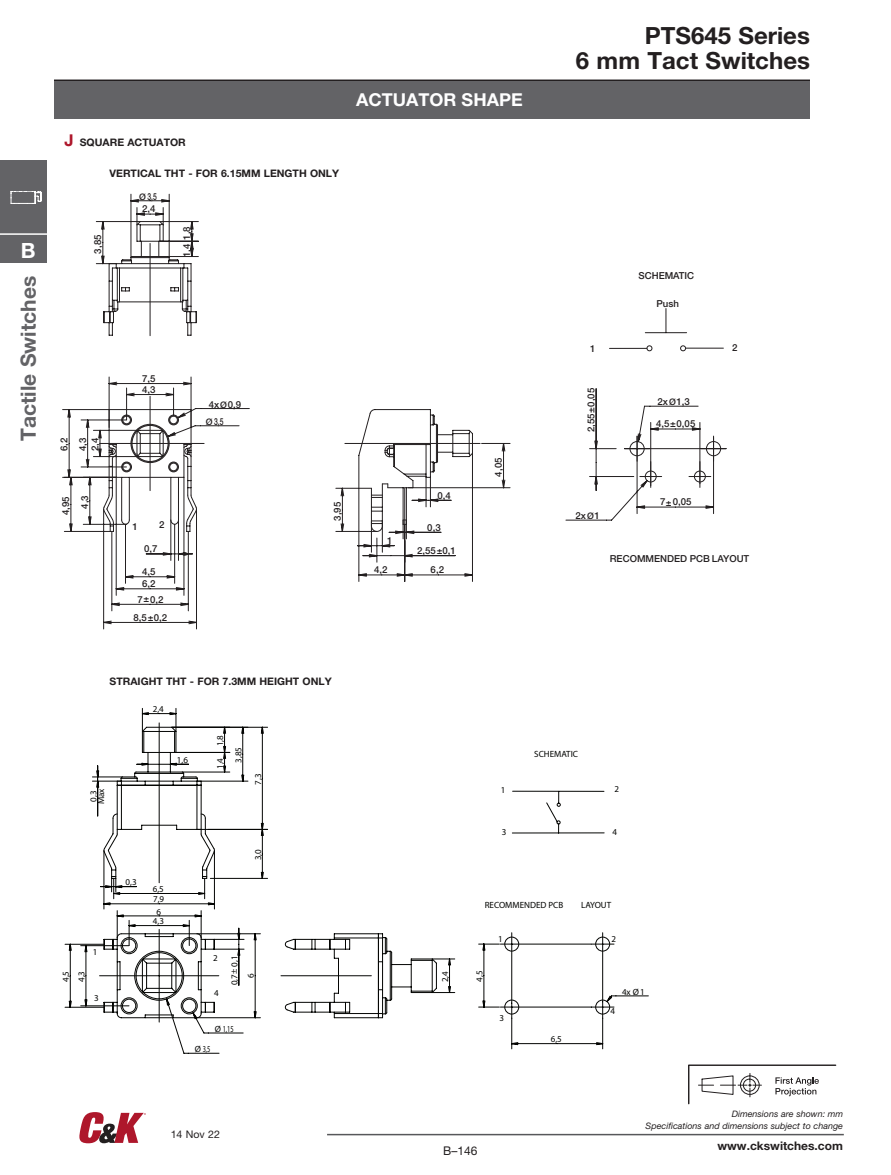
<style>
.page{position:relative;width:891px;height:1175px;background:#fff}
.page>*{position:absolute;margin:0;border:0;box-sizing:border-box;transform-origin:0 0}
.Page_head_left{font:700 23.7px "Helvetica Neue LT Std";color:#231f20}
.t1{font:700 21px "Helvetica Neue LT Std";color:#636366}
.t2{font:700 21px "Helvetica Neue LT Std";color:#fff}
.Category_head_-_wht{font:700 17.85px "Helvetica Neue LT Std";color:#fff}
.t3{font:12px "Helvetica Neue LT Std";color:#231f20}
.t4{font:700 11.85px "Helvetica Neue LT Std";color:#231f20}
.footer-url{font:10.5px "Helvetica Neue LT Std";color:#231f20}
.t5{font:700 10.35px "Helvetica Neue LT Std";color:#231f20}
.t6{font:500 9.6px/19px "Helvetica Neue";color:#231f20;text-align:center}
.t7{font:500 9.6px/12.8px "Helvetica Neue";color:#231f20;text-align:center;scale:.7 1}
.t8{font:9px/7.8px "Myriad Pro";color:#040503}
.t9{font:italic 8.85px/11.9px "Helvetica Neue LT Std";color:#231f20;text-align:right}
.s1{font-size:16.35px;color:#ae172b}
.s2{font-size:9px}
</style>
<div class="page">
<div style="left:0;top:160px;width:47px;height:102px;background:#636366"></div>
<svg style="left:10px;top:191px;width:32px;height:13px"></svg>
<hr style="left:0;top:233px;width:47px;height:2px;background:#fff">
<hr style="left:327px;top:1133px;width:517px;height:2px;background:#57585a">
<svg style="left:79px;top:1112px;width:67px;height:31px"></svg>
<hr style="left:54px;top:80px;width:756px;height:1px;background:#231f20">
<svg style="left:280px;top:790px;width:325px;height:228px"></svg>
<svg style="left:478px;top:932px;width:171px;height:117px"></svg>
<svg style="left:64px;top:708px;width:204px;height:346px"></svg>
<svg style="left:281px;top:975px;width:90px;height:1px"></svg>
<div style="left:54px;top:81px;width:756px;height:38px;background:#636366"></div>
<svg style="left:688px;top:1064px;width:148px;height:40px"></svg>
<svg style="left:62px;top:409px;width:411px;height:220px"></svg>
<svg style="left:93px;top:193px;width:631px;height:339px"></svg>
<svg style="left:103px;top:220px;width:618px;height:312px"></svg>
<svg style="left:110px;top:223px;width:361px;height:234px"></svg>
<svg style="left:100px;top:396px;width:104px;height:94px"></svg>
<svg style="left:345px;top:443px;width:135px;height:1px"></svg>
<svg style="left:150px;top:243px;width:1px;height:93px"></svg>
<svg style="left:625px;top:436px;width:101px;height:51px"></svg>
<h2 class="t2" style="left:21px;top:237px;width:16px">B</h2>
<h2 class="t1" style="left:15px;top:441px;width:167px;rotate:-90deg">Tactile Switches</h2>
<p class="t5" style="left:65px;top:136px;width:123px"><span class="s1">J</span> SQUARE ACTUATOR</p>
<p class="t5" style="left:110px;top:166px;width:231px">VERTICAL THT - FOR 6.15MM LENGTH ONLY</p>
<p class="t6" style="left:88px;top:253px;width:20px;rotate:-90deg">3,85</p>
<p class="t7" style="left:139px;top:190px;width:27px"><span class="s2">Ø</span> 3,5<br>2,4</p>
<p class="t6" style="left:177px;top:257px;width:33px;rotate:-90deg">1,4 1,8</p>
<p class="Category_head_-_wht" style="left:356px;top:89px;width:168px">ACTUATOR SHAPE</p>
<p class="t6" style="left:142px;top:369px;width:15px">7,5</p>
<p class="t6" style="left:54px;top:451px;width:15px;rotate:-90deg">6,2</p>
<p class="t6" style="left:73px;top:451px;width:15px;rotate:-90deg">4,3</p>
<p class="t6" style="left:85px;top:451px;width:15px;rotate:-90deg">2,4</p>
<p class="t6" style="left:142px;top:380px;width:15px">4,3</p>
<p class="t6" style="left:209px;top:394px;width:34px">4x<span class="s2">Ø</span>0,9</p>
<p class="t7" style="left:206px;top:415px;width:27px"><span class="s2">Ø</span> 3,5</p>
<p class="t6" style="left:75px;top:508px;width:15px;rotate:-90deg">4,3</p>
<p class="t6" style="left:56px;top:515px;width:20px;rotate:-90deg">4,95</p>
<p class="t6" style="left:328px;top:521px;width:20px;rotate:-90deg">3,95</p>
<p class="t6" style="left:133px;top:516px;width:7px">1</p>
<p class="t6" style="left:159px;top:515px;width:7px">2</p>
<p class="t6" style="left:144px;top:539px;width:15px">0,7</p>
<p class="t6" style="left:142px;top:562px;width:15px">4,5</p>
<p class="t6" style="left:142px;top:574px;width:15px">6,2</p>
<p class="t6" style="left:137px;top:589px;width:28px">7 0,2</p>
<p class="t6" style="left:143px;top:588px;width:12px">± ±</p>
<p class="t6" style="left:134px;top:608px;width:35px">8,5 0,2</p>
<p class="t6" style="left:387px;top:531px;width:7px">1</p>
<p class="t6" style="left:374px;top:560px;width:15px">4,2</p>
<p class="t6" style="left:437px;top:485px;width:15px">0,4</p>
<p class="t6" style="left:427px;top:517px;width:15px">0,3</p>
<p class="t6" style="left:417px;top:541px;width:40px">2,55 0,1</p>
<p class="t6" style="left:437px;top:541px;width:7px">±</p>
<p class="t6" style="left:431px;top:560px;width:15px">6,2</p>
<p class="t6" style="left:489px;top:476px;width:20px;rotate:-90deg">4,05</p>
<p class="Page_head_left" style="left:645px;top:21px;width:167px">PTS645 Series</p>
<p class="Page_head_left" style="left:576px;top:46px;width:236px">6 mm Tact Switches</p>
<p class="t6" style="left:639px;top:266px;width:57px">SCHEMATIC</p>
<p class="t6" style="left:657px;top:294px;width:24px">Push</p>
<p class="t6" style="left:590px;top:338px;width:7px">1</p>
<p class="t6" style="left:732px;top:338px;width:7px">2</p>
<p class="t6" style="left:581px;top:432px;width:46px;rotate:-90deg">2,55 0,05</p>
<p class="t6" style="left:581px;top:412px;width:7px;rotate:-90deg">±</p>
<p class="t6" style="left:658px;top:392px;width:34px">2x<span class="s2">Ø</span>1,3</p>
<p class="t6" style="left:656px;top:414px;width:41px">4,5±0,05</p>
<p class="t6" style="left:575px;top:506px;width:26px">2x<span class="s2">Ø</span>1</p>
<p class="t6" style="left:660px;top:492px;width:33px">7 0,05</p>
<p class="t6" style="left:666px;top:492px;width:7px">±</p>
<p class="t6" style="left:610px;top:549px;width:141px">RECOMMENDED PCB LAYOUT</p>
<p class="t5" style="left:110px;top:675px;width:224px">STRAIGHT THT - FOR 7.3MM HEIGHT ONLY</p>
<p class="t8" style="left:89px;top:804px;width:17px;rotate:-90deg">0,3<br>Max</p>
<p class="t8" style="left:153px;top:705px;width:13px">2,4</p>
<p class="t8" style="left:177px;top:756px;width:13px">1,6</p>
<p class="t8" style="left:216px;top:746px;width:13px;rotate:-90deg">1,8</p>
<p class="t8" style="left:216px;top:769px;width:13px;rotate:-90deg">1,4</p>
<p class="t8" style="left:234px;top:763px;width:17px;rotate:-90deg">3,85</p>
<p class="t8" style="left:254px;top:784px;width:13px;rotate:-90deg">7,3</p>
<p class="t8" style="left:62px;top:982px;width:13px;rotate:-90deg">4,5</p>
<p class="t8" style="left:93px;top:947px;width:6px">1</p>
<p class="t8" style="left:78px;top:982px;width:13px;rotate:-90deg">4,3</p>
<p class="t8" style="left:94px;top:993px;width:6px">3</p>
<p class="t8" style="left:126px;top:878px;width:13px">0,3</p>
<p class="t8" style="left:153px;top:885px;width:13px">6,5</p>
<p class="t8" style="left:153px;top:895px;width:13px">7,9</p>
<p class="t8" style="left:157px;top:907px;width:6px">6</p>
<p class="t8" style="left:153px;top:917px;width:13px">4,3</p>
<p class="t8" style="left:254px;top:860px;width:13px;rotate:-90deg">3,0</p>
<p class="t8" style="left:213px;top:953px;width:6px">2</p>
<p class="t8" style="left:214px;top:989px;width:6px">4</p>
<p class="t8" style="left:230px;top:985px;width:31px;rotate:-90deg">0,7 0,1</p>
<p class="t8" style="left:230px;top:973px;width:7px;rotate:-90deg">±</p>
<p class="t8" style="left:247px;top:978px;width:6px;rotate:-90deg">6</p>
<p class="t8" style="left:215px;top:1025px;width:20px">Ø 1,15</p>
<p class="t8" style="left:195px;top:1045px;width:17px">Ø 3,5</p>
<p class="t8" style="left:441px;top:982px;width:13px;rotate:-90deg">2,4</p>
<p class="t8" style="left:534px;top:750px;width:45px">SCHEMATIC</p>
<p class="t8" style="left:501px;top:785px;width:6px">1</p>
<p class="t8" style="left:614px;top:785px;width:6px">2</p>
<p class="t8" style="left:502px;top:828px;width:6px">3</p>
<p class="t8" style="left:612px;top:827px;width:6px">4</p>
<p class="t8" style="left:485px;top:901px;width:80px">RECOMMENDED PCB</p>
<p class="t8" style="left:581px;top:900px;width:32px">LAYOUT</p>
<p class="t8" style="left:476px;top:981px;width:13px;rotate:-90deg">4,5</p>
<p class="t8" style="left:498px;top:934px;width:6px">1</p>
<p class="t8" style="left:500px;top:1013px;width:6px">3</p>
<p class="t8" style="left:551px;top:1035px;width:13px">6,5</p>
<p class="t8" style="left:611px;top:935px;width:6px">2</p>
<p class="t8" style="left:622px;top:988px;width:24px">4xØ1</p>
<p class="t8" style="left:610px;top:1006px;width:6px">4</p>
<p class="footer-url" style="left:171px;top:1128px;width:51px">14 Nov 22</p>
<p class="t3" style="left:443px;top:1143px;width:36px">B–146</p>
<p class="t9" style="left:646px;top:1107px;width:199px">Dimensions are shown: mm<br>Specifications and dimensions subject to change</p>
<p class="t4" style="left:717px;top:1138px;width:127px">www.ckswitches.com</p>
</div>
